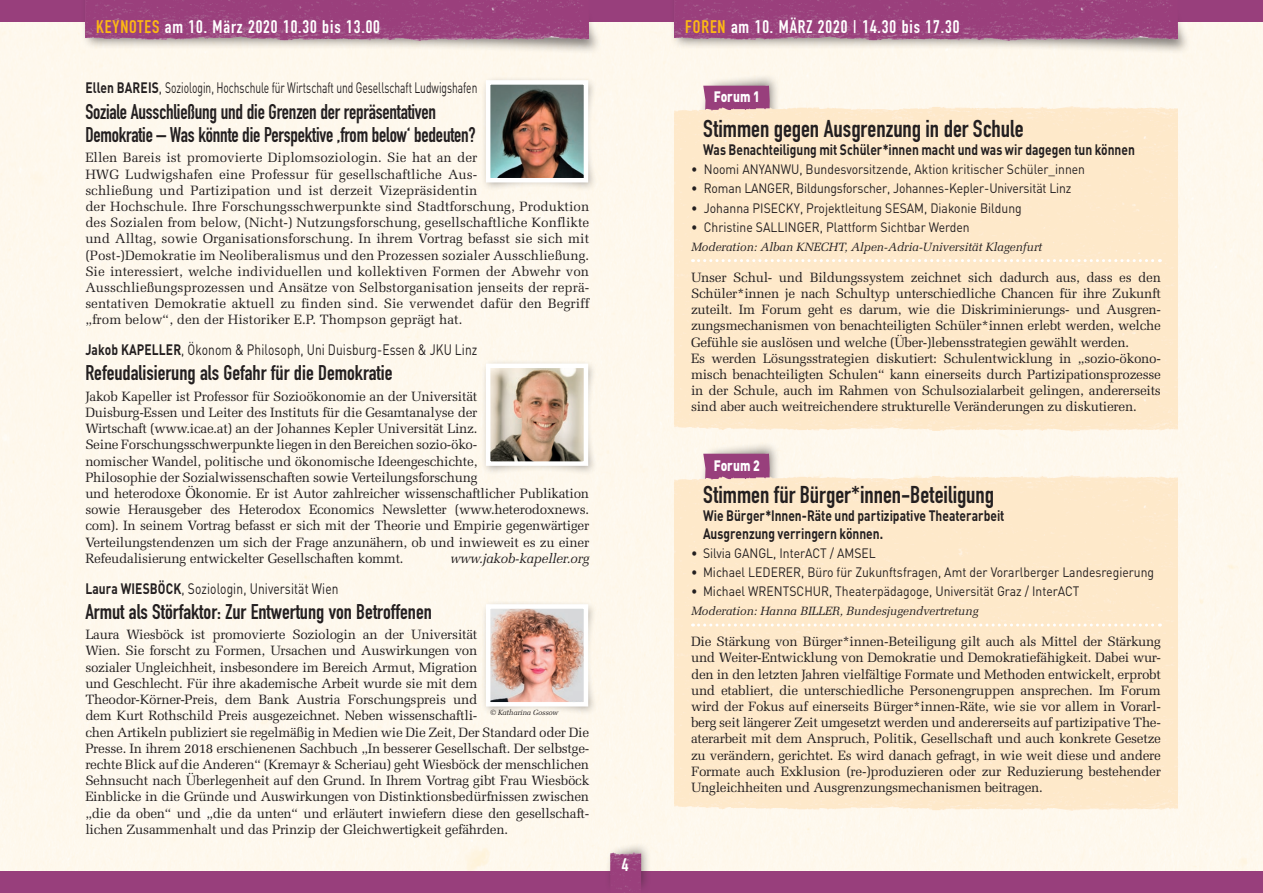
<style>
.page{position:relative;width:1263px;height:893px;background:#fff}
.page>*{position:absolute;margin:0;border:0;box-sizing:border-box;transform-origin:0 0}
.t1{font:24px "DIN Engschrift";letter-spacing:-.005em;color:#231f20}
.t2{font:21px/22.5px "DIN Engschrift";letter-spacing:-.01em;color:#231f20;scale:.93 1}
.t3{font:21px "DIN Engschrift";letter-spacing:-.01em;color:#231f20}
.t4{font:18px "DIN Engschrift";letter-spacing:.05em;color:#fff}
.t5{font:15px "DIN";color:#231f20;scale:.8 1}
.t6{font:700 15px/18px "DIN";letter-spacing:-.005em;color:#231f20;scale:.8 1}
.t7{font:900 15px "DIN";letter-spacing:-.005em;color:#fff;scale:.8 1}
.t8{font:13.5px/16.2px "Melior";letter-spacing:-.02em;color:#231f20}
.t9{font:13.5px/16.2px "Melior";color:#231f20}
.t10{font:13.5px "DIN";color:#231f20;scale:.9 1}
.t11{font:italic 13.5px "Melior";letter-spacing:-.02em;color:#231f20}
.t12{font:italic 12px "Melior";letter-spacing:-.01em;color:#231f20}
.t13{font:italic 7.5px "Melior";letter-spacing:-.02em;color:#231f20}
.s1{color:#fcb814}
.s2{font-weight:700}
</style>
<div class="page">
<div style="left:0;top:21px;width:1263px;height:851px;background:#fef8ed"></div>
<div style="left:0;top:0;width:1263px;height:21px;background:#983f7c"></div>
<div style="left:0;top:872px;width:1263px;height:21px;background:#983f7c"></div>
<div style="left:605px;top:842px;width:46px;height:51px;background:#231f20;opacity:.55"></div>
<img style="left:610px;top:852px;width:31px;height:41px">
<div style="left:81px;top:0;width:522px;height:55px;background:#231f20;opacity:.55"></div>
<div style="left:670px;top:0;width:521px;height:55px;background:#231f20;opacity:.55"></div>
<img style="left:85px;top:0;width:495px;height:41px">
<img style="left:674px;top:0;width:495px;height:41px">
<div style="left:699px;top:73px;width:81px;height:53px;background:#231f20;opacity:.55"></div>
<svg style="left:703px;top:86px;width:67px;height:20px"></svg>
<div style="left:674px;top:106px;width:504px;height:136px;background:#fee9ca"></div>
<div style="left:674px;top:224px;width:500px;height:208px;background:#fee9ca"></div>
<svg style="left:692px;top:259px;width:468px;height:3px"></svg>
<div style="left:699px;top:441px;width:81px;height:53px;background:#231f20;opacity:.55"></div>
<svg style="left:703px;top:454px;width:67px;height:21px"></svg>
<div style="left:674px;top:475px;width:504px;height:207px;background:#fee9ca"></div>
<div style="left:674px;top:622px;width:500px;height:189px;background:#fee9ca"></div>
<svg style="left:692px;top:624px;width:468px;height:3px"></svg>
<div style="left:481px;top:76px;width:117px;height:116px;background:#231f20;opacity:.45"></div>
<img style="left:491px;top:85px;width:92px;height:92px">
<div style="left:486px;top:80px;width:102px;height:102px;border:4px solid #fff"></div>
<div style="left:481px;top:359px;width:117px;height:116px;background:#231f20;opacity:.45"></div>
<img style="left:491px;top:369px;width:92px;height:92px">
<div style="left:486px;top:364px;width:102px;height:102px;border:4px solid #fff"></div>
<div style="left:481px;top:600px;width:117px;height:116px;background:#231f20;opacity:.45"></div>
<img style="left:491px;top:609px;width:92px;height:92px">
<div style="left:486px;top:604px;width:102px;height:102px;border:4px solid #fff"></div>
<h3 class="t4" style="left:96px;top:16px;width:285px"><span class="s1">KEYNOTES</span> am 10. März 2020 10.30 bis 13.00</h3>
<h3 class="t4" style="left:685px;top:16px;width:276px"><span class="s1">FOREN</span> am 10. MÄRZ 2020 | 14.30 bis 17.30</h3>
<p class="t5" style="left:85px;top:78px;width:492px"><span class="s2">Ellen BAREIS</span>, Soziologin, Hochschule für Wirtschaft und Gesellschaft Ludwigshafen</p>
<h2 class="t2" style="left:85px;top:101px;width:421px">Soziale Ausschließung und die Grenzen der repräsentativen<br>Demokratie – Was könnte die Perspektive ‚from below‘ bedeuten?</h2>
<p class="t9" style="left:85px;top:150px;width:505px">Ellen Bareis ist promovierte Diplomsoziologin. Sie hat an der<br>HWG Ludwigshafen eine Professur für gesellschaftliche Aus-<br>schließung und Partizipation und ist derzeit Vizepräsidentin<br>der Hochschule. Ihre Forschungsschwerpunkte sind Stadtforschung, Produktion des Sozialen from below, (Nicht-) Nutzungsforschung, gesellschaftliche Konflikte und Alltag, sowie Organisationsforschung. In ihrem Vortrag befasst sie sich mit (Post-)Demokratie im Neoliberalismus und den Prozessen sozialer Ausschließung.<br>Sie interessiert, welche individuellen und kollektiven Formen der Abwehr von Ausschließungsprozessen und Ansätze von Selbstorganisation jenseits der reprä&shy;sentativen Demokratie aktuell zu finden sind. Sie verwendet dafür den Begriff „from below“, den der Historiker E.P. Thompson geprägt hat.</p>
<p class="t5" style="left:85px;top:340px;width:492px"><span class="s2">Jakob KAPELLER</span>, Ökonom &amp; Philosoph, Uni Duisburg-Essen &amp; JKU Linz</p>
<h2 class="t3" style="left:85px;top:361px;width:309px">Refeudalisierung als Gefahr für die Demokratie</h2>
<p class="t8" style="left:85px;top:388px;width:505px">Jakob Kapeller ist Professor für Sozioökonomie an der Universität<br>Duisburg-Essen und Leiter des Instituts für die Gesamtanalyse der<br>Wirtschaft (www.icae.at) an der Johannes Kepler Universität Linz.<br>Seine Forschungsschwerpunkte liegen in den Bereichen sozio-öko-<br>nomischer Wandel, politische und ökonomische Ideengeschichte,<br>Philosophie der Sozialwissenschaften sowie Verteilungsforschung<br>und heterodoxe Ökonomie. Er ist Autor zahlreicher wissenschaftlicher Publikation sowie Herausgeber des Heterodox Economics Newsletter (www.heterodoxnews. com). In seinem Vortrag befasst er sich mit der Theorie und Empirie gegenwärtiger Verteilungstendenzen um sich der Frage anzunähern, ob und inwieweit es zu einer Refeudalisierung entwickelter Gesellschaften kommt.</p>
<p class="t11" style="left:450px;top:550px;width:141px">www.jakob-kapeller.org</p>
<p class="t5" style="left:85px;top:579px;width:318px"><span class="s2">Laura WIESBÖCK</span>, Soziologin, Universität Wien</p>
<h2 class="t3" style="left:85px;top:599px;width:348px">Armut als Störfaktor: Zur Entwertung von Betroffenen</h2>
<p class="t8" style="left:85px;top:626px;width:505px">Laura Wiesböck ist promovierte Soziologin an der Universität<br>Wien. Sie forscht zu Formen, Ursachen und Auswirkungen von<br>sozialer Ungleichheit, insbesondere im Bereich Armut, Migration<br>und Geschlecht. Für ihre akademische Arbeit wurde sie mit dem Theodor-Körner-Preis, dem Bank Austria Forschungspreis und<br>dem Kurt Rothschild Preis ausgezeichnet. Neben wissenschaftli-<br>chen Artikeln publiziert sie regelmäßig in Medien wie Die Zeit, Der Standard oder Die Presse. In ihrem 2018 erschienenen Sachbuch „In besserer Gesellschaft. Der selbstge&shy;rechte Blick auf die Anderen“ (Kremayr &amp; Scheriau) geht Wiesböck der menschlichen Sehnsucht nach Überlegenheit auf den Grund. In Ihrem Vortrag gibt Frau Wiesböck Einblicke in die Gründe und Auswirkungen von Distinktionsbedürfnissen zwischen „die da oben“ und „die da unten“ und erläutert inwiefern diese den gesellschaft&shy;lichen Zusammenhalt und das Prinzip der Gleichwertigkeit gefährden.</p>
<p class="t13" style="left:490px;top:708px;width:70px">© Katharina Gossow</p>
<h3 class="t4" style="left:622px;top:854px;width:8px">4</h3>
<p class="t7" style="left:714px;top:87px;width:59px">Forum 1</p>
<h1 class="t1" style="left:703px;top:114px;width:322px">Stimmen gegen Ausgrenzung in der Schule</h1>
<p class="t6" style="left:703px;top:140px;width:541px">Was Benachteiligung mit Schüler*innen macht und was wir dagegen tun können</p>
<p class="t10" style="left:691px;top:161px;width:439px">• Noomi ANYANWU, Bundesvorsitzende, Aktion kritischer Schüler_innen</p>
<p class="t10" style="left:691px;top:180px;width:424px">• Roman LANGER, Bildungsforscher, Johannes-Kepler-Universität Linz</p>
<p class="t10" style="left:691px;top:199px;width:369px">• Johanna PISECKY, Projektleitung SESAM, Diakonie Bildung</p>
<p class="t10" style="left:691px;top:219px;width:311px">• Christine SALLINGER, Plattform Sichtbar Werden</p>
<p class="t12" style="left:691px;top:239px;width:353px">Moderation: Alban KNECHT, Alpen-Adria-Universität Klagenfurt</p>
<p class="t8" style="left:691px;top:269px;width:471px">Unser Schul- und Bildungssystem zeichnet sich dadurch aus, dass es den Schüler*innen je nach Schultyp unterschiedliche Chancen für ihre Zukunft zuteilt. Im Forum geht es darum, wie die Diskriminierungs- und Ausgren&shy;zungsmechanismen von benachteiligten Schüler*innen erlebt werden, welche Gefühle sie auslösen und welche (Über-)lebensstrategien gewählt werden.<br>Es werden Lösungsstrategien diskutiert: Schulentwicklung in „sozio-ökono&shy;misch benachteiligten Schulen“ kann einerseits durch Partizipationsprozesse in der Schule, auch im Rahmen von Schulsozialarbeit gelingen, andererseits sind aber auch weitreichendere strukturelle Veränderungen zu diskutieren.</p>
<p class="t7" style="left:714px;top:455px;width:59px">Forum 2</p>
<h1 class="t1" style="left:703px;top:480px;width:293px">Stimmen für Bürger*innen-Beteiligung</h1>
<p class="t6" style="left:703px;top:505px;width:378px">Wie Bürger*Innen-Räte und partizipative Theaterarbeit<br>Ausgrenzung verringern können.</p>
<p class="t10" style="left:691px;top:544px;width:207px">• Silvia GANGL, InterACT / AMSEL</p>
<p class="t10" style="left:691px;top:564px;width:516px">• Michael LEDERER, Büro für Zukunftsfragen, Amt der Vorarlberger Landesregierung</p>
<p class="t10" style="left:691px;top:583px;width:433px">• Michael WRENTSCHUR, Theaterpädagoge, Universität Graz / InterACT</p>
<p class="t12" style="left:691px;top:604px;width:289px">Moderation: Hanna BILLER, Bundesjugendvertretung</p>
<p class="t8" style="left:691px;top:633px;width:471px;text-align:justify">Die Stärkung von Bürger*innen-Beteiligung gilt auch als Mittel der Stärkung und Weiter-Entwicklung von Demokratie und Demokratiefähigkeit. Dabei wur&shy;den in den letzten Jahren vielfältige Formate und Methoden entwickelt, erprobt und etabliert, die unterschiedliche Personengruppen ansprechen. Im Forum wird der Fokus auf einerseits Bürger*innen-Räte, wie sie vor allem in Vorarl&shy;berg seit längerer Zeit umgesetzt werden und andererseits auf partizipative The&shy;aterarbeit mit dem Anspruch, Politik, Gesellschaft und auch konkrete Gesetze zu verändern, gerichtet. Es wird danach gefragt, in wie weit diese und andere Formate auch Exklusion (re-)produzieren oder zur Reduzierung bestehender Ungleichheiten und Ausgrenzungsmechanismen beitragen.</p>
</div>
